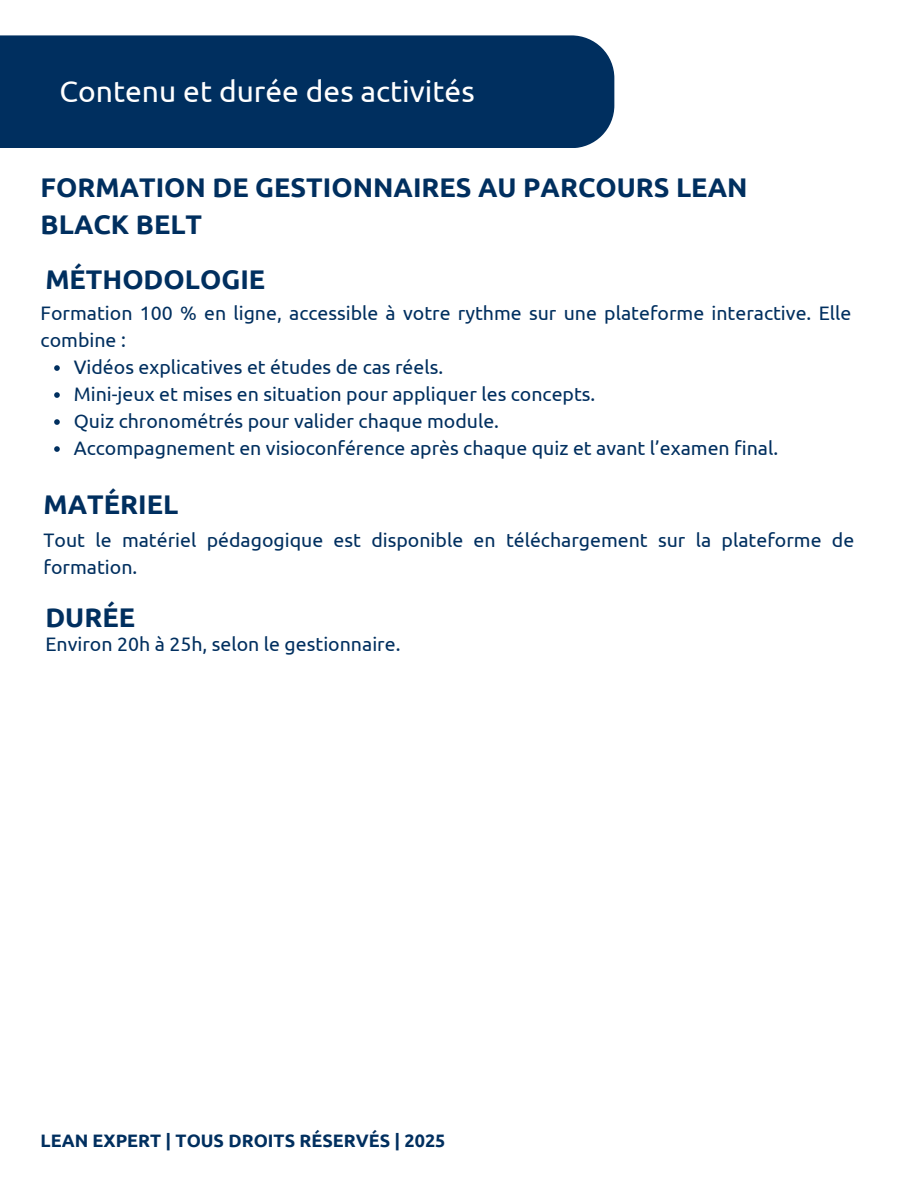
<style>
.page{position:relative;width:918px;height:1188px;background:#fff}
.page>*{position:absolute;margin:0;border:0;box-sizing:border-box;transform-origin:0 0}
.t1{font:30px "Ubuntu";color:#fff}
.t2{font:700 27px/37.2px "Ubuntu";color:#002f5f}
.t3{font:19.5px/27px "Ubuntu";color:#002f5f}
.t4{font:700 18px "Ubuntu";color:#002f5f}
</style>
<div class="page">
<div style="left:0;top:35px;width:614px;height:113px;background:#002f5f"></div>
<svg style="left:54px;top:365px;width:6px;height:6px"></svg>
<svg style="left:54px;top:392px;width:6px;height:6px"></svg>
<svg style="left:54px;top:419px;width:6px;height:6px"></svg>
<svg style="left:54px;top:446px;width:6px;height:6px"></svg>
<h2 class="t1" style="left:60px;top:74px;width:417px">Contenu et durée des activités</h2>
<h1 class="t2" style="left:41px;top:168px;width:708px">FORMATION DE GESTIONNAIRES AU PARCOURS LEAN<br>BLACK BELT</h1>
<h1 class="t2" style="left:45px;top:261px;width:221px">MÉTHODOLOGIE</h1>
<p class="t3" style="left:41px;top:299px;width:812px">Formation 100 % en ligne, accessible à votre rythme sur une plateforme interactive. Elle combine :</p>
<p class="t3" style="left:74px;top:353px;width:371px">Vidéos explicatives et études de cas réels.</p>
<p class="t3" style="left:74px;top:380px;width:523px">Mini-jeux et mises en situation pour appliquer les concepts.</p>
<p class="t3" style="left:74px;top:407px;width:427px">Quiz chronométrés pour valider chaque module.</p>
<p class="t3" style="left:74px;top:434px;width:706px">Accompagnement en visioconférence après chaque quiz et avant l’examen final.</p>
<p class="t2" style="left:44px;top:485px;width:136px">MATÉRIEL</p>
<h1 class="t3" style="left:44px;top:526px;width:812px">Tout le matériel pédagogique est disponible en téléchargement sur la plateforme de formation.</h1>
<h1 class="t2" style="left:45px;top:599px;width:91px">DURÉE</h1>
<p class="t3" style="left:45px;top:630px;width:357px">Environ 20h à 25h, selon le gestionnaire.</p>
<h3 class="t4" style="left:41px;top:1130px;width:406px">LEAN EXPERT | TOUS DROITS RÉSERVÉS | 2025</h3>
</div>
